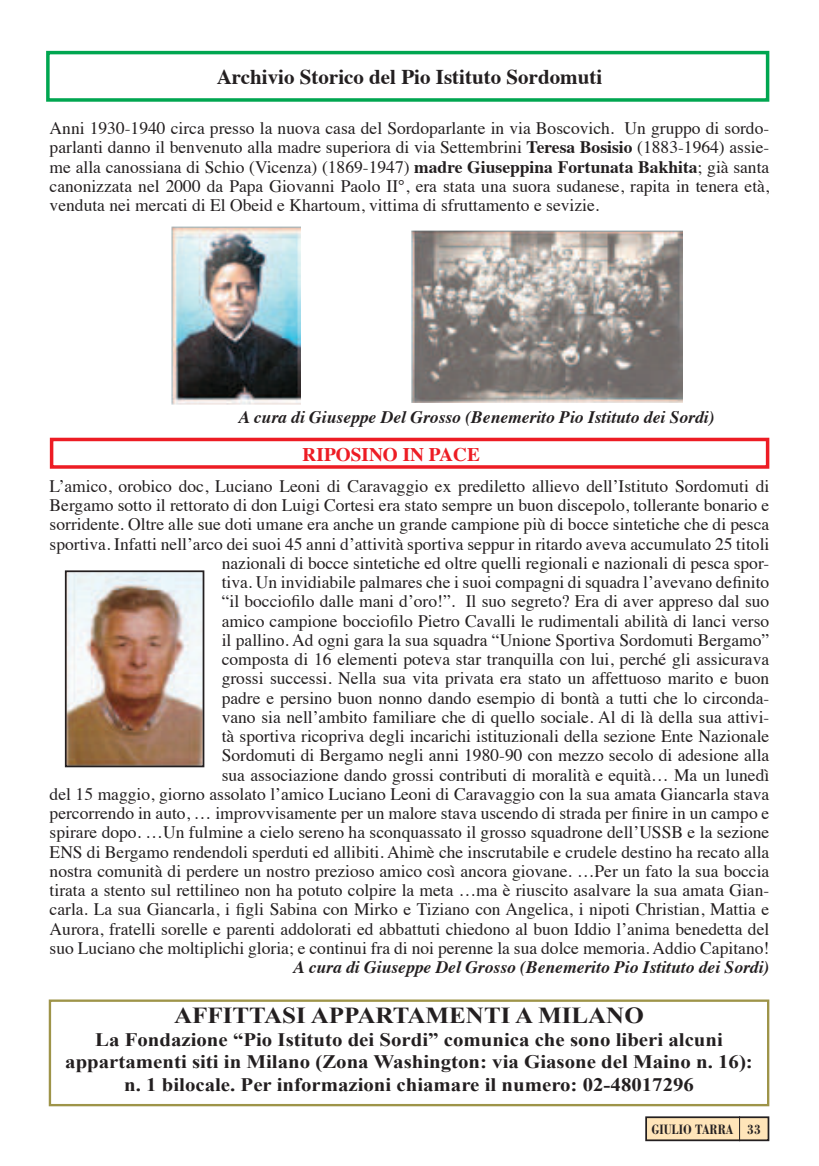
<style>
.page{position:relative;width:819px;height:1166px;background:#fff}
.page>*{position:absolute;margin:0;border:0;box-sizing:border-box;transform-origin:0 0}
.t1{font:700 22.93px "Times New Roman";color:#231f20;scale:1.09 1}
.t2{font:700 21px "Times";color:#231f20}
.t3{font:700 19.25px "Times";color:#ed1c24}
.t4{font:700 19.07px/22.9px "Times New Roman";color:#231f20;text-align:center;scale:1.09 1}
.t5{font:17.5px/19.2px "Times";color:#231f20;text-align:right}
.t6{font:italic 700 17.5px "Times";color:#231f20}
.t7{font:700 14px "Bodoni";color:#231f20;scale:.8 1}
.s1{font-weight:700}
</style>
<div class="page">
<div style="left:49px;top:999px;width:720px;height:107px;border:2px solid #9e9449"></div>
<img style="left:68px;top:573px;width:133px;height:191px">
<div style="left:65px;top:570px;width:139px;height:197px;border:2px solid #231f20"></div>
<div style="left:50px;top:438px;width:719px;height:31px;border:4px solid #ed1c24"></div>
<div style="left:46px;top:51px;width:723px;height:51px;border:4px solid #00a650"></div>
<img style="left:171px;top:226px;width:130px;height:179px">
<img style="left:411px;top:230px;width:271px;height:172px">
<div style="left:646px;top:1117px;width:122px;height:23px;background:#ffe5b9"></div>
<div style="left:645px;top:1116px;width:124px;height:25px;border:2px solid #231f20"></div>
<svg style="left:739px;top:1116px;width:1px;height:25px"></svg>
<p class="t2" style="left:217px;top:56px;width:387px">Archivio Storico del Pio Istituto Sordomuti</p>
<p class="t5" style="left:50px;top:117px;width:721px;text-align:justify">Anni 1930-1940 circa presso la nuova casa del Sordoparlante in via Boscovich. Un gruppo di sordo&shy;parlanti danno il benvenuto alla madre superiora di via Settembrini <span class="s1">Teresa Bosisio</span> (1883-1964) assie&shy;me alla canossiana di Schio (Vicenza) (1869-1947) <span class="s1">madre Giuseppina Fortunata Bakhita</span>; già santa canonizzata nel 2000 da Papa Giovanni Paolo II°, era stata una suora sudanese, rapita in tenera età, venduta nei mercati di El Obeid e Khartoum, vittima di sfruttamento e sevizie.</p>
<p class="t6" style="left:239px;top:401px;width:477px">A cura di Giuseppe Del Grosso (Benemerito Pio Istituto dei Sordi)</p>
<p class="t3" style="left:302px;top:436px;width:179px">RIPOSINO IN PACE</p>
<p class="t5" style="left:50px;top:475px;width:721px">L’amico, orobico doc, Luciano Leoni di Caravaggio ex prediletto allievo dell’Istituto Sordomuti di Bergamo sotto il rettorato di don Luigi Cortesi era stato sempre un buon discepolo, tollerante bonario e sorridente. Oltre alle sue doti umane era anche un grande campione più di bocce sintetiche che di pesca sportiva. Infatti nell’arco dei suoi 45 anni d’attività sportiva seppur in ritardo aveva accumulato 25 titoli nazionali di bocce sintetiche ed oltre quelli regionali e nazionali di pesca spor-<br>tiva. Un invidiabile palmares che i suoi compagni di squadra l’avevano definito<br>“il bocciofilo dalle mani d’oro!”. Il suo segreto? Era di aver appreso dal suo<br>amico campione bocciofilo Pietro Cavalli le rudimentali abilità di lanci verso<br>il pallino. Ad ogni gara la sua squadra “Unione Sportiva Sordomuti Bergamo”<br>composta di 16 elementi poteva star tranquilla con lui, perché gli assicurava<br>grossi successi. Nella sua vita privata era stato un affettuoso marito e buon<br>padre e persino buon nonno dando esempio di bontà a tutti che lo circonda-<br>vano sia nell’ambito familiare che di quello sociale. Al di là della sua attivi-<br>tà sportiva ricopriva degli incarichi istituzionali della sezione Ente Nazionale<br>Sordomuti di Bergamo negli anni 1980-90 con mezzo secolo di adesione alla<br>sua associazione dando grossi contributi di moralità e equità… Ma un lunedì<br>del 15 maggio, giorno assolato l’amico Luciano Leoni di Caravaggio con la sua amata Giancarla stava percorrendo in auto, … improvvisamente per un malore stava uscendo di strada per finire in un campo e spirare dopo. …Un fulmine a cielo sereno ha sconquassato il grosso squadrone dell’USSB e la sezione ENS di Bergamo rendendoli sperduti ed allibiti. Ahimè che inscrutabile e crudele destino ha recato alla nostra comunità di perdere un nostro prezioso amico così ancora giovane. …Per un fato la sua boccia tirata a stento sul rettilineo non ha potuto colpire la meta …ma è riuscito asalvare la sua amata Gian&shy;carla. La sua Giancarla, i figli Sabina con Mirko e Tiziano con Angelica, i nipoti Christian, Mattia e Aurora, fratelli sorelle e parenti addolorati ed abbattuti chiedono al buon Iddio l’anima benedetta del suo Luciano che moltiplichi gloria; e continui fra di noi perenne la sua dolce memoria. Addio Capitano!</p>
<p class="t6" style="left:293px;top:951px;width:477px">A cura di Giuseppe Del Grosso (Benemerito Pio Istituto dei Sordi)</p>
<h1 class="t1" style="left:174px;top:999px;width:432px">AFFITTASI APPARTAMENTI A MILANO</h1>
<p class="t4" style="left:65px;top:1027px;width:632px">La Fondazione “Pio Istituto dei Sordi” comunica che sono liberi alcuni appartamenti siti in Milano (Zona Washington: via Giasone del Maino n. 16): n. 1 bilocale. Per informazioni chiamare il numero: 02-48017296</p>
<p class="t7" style="left:651px;top:1121px;width:138px">GIULIO TARRA 33</p>
</div>
